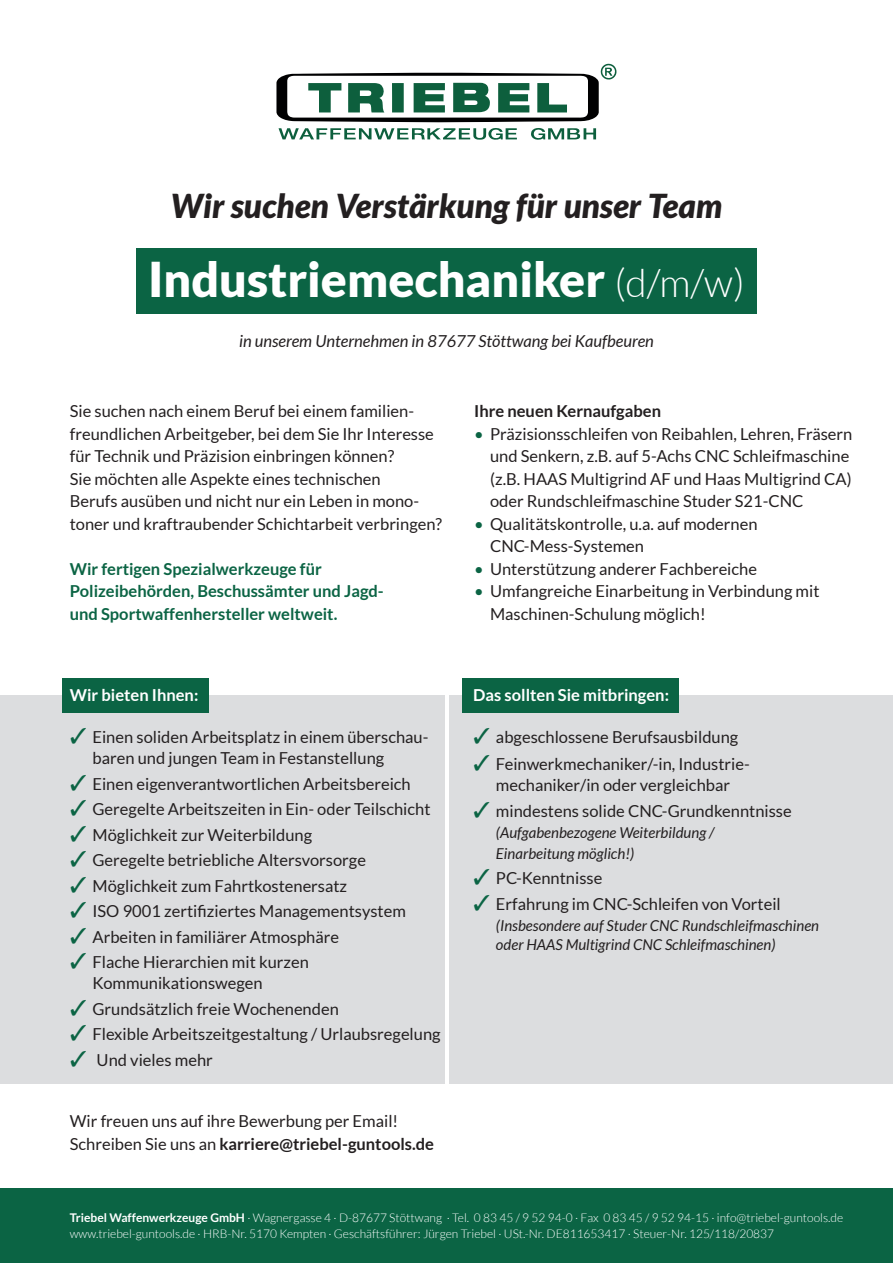
<style>
.page{position:relative;width:893px;height:1263px;background:#fff}
.page>*{position:absolute;margin:0;border:0;box-sizing:border-box;transform-origin:0 0}
.t1{font:900 48px "Lato";color:#fff}
.t2{font:italic 900 33px "Lato";color:#231f20}
.t3{font:16.5px/22.5px "Lato";color:#231f20}
.t4{font:700 16.5px/22.5px "Lato";color:#0b6444}
.t5{font:italic 16.5px "Lato";color:#231f20}
.t6{font:700 16.5px "Lato";color:#fff}
.t7{font:700 16.5px "Lato";color:#231f20}
.t8{font:italic 15px/21px "Lato";color:#231f20}
.t9{font:300 12px/16.5px "Lato";color:#fff}
.s1{font-weight:300;font-size:39px}
.s2{color:#0b6444}
.s3{font-weight:700}
</style>
<div class="page">
<div style="left:0;top:696px;width:444px;height:388px;background:#dcdddf"></div>
<div style="left:449px;top:696px;width:444px;height:388px;background:#dcdddf"></div>
<div style="left:63px;top:679px;width:146px;height:34px;background:#0b6444"></div>
<div style="left:136px;top:248px;width:621px;height:66px;background:#0b6444"></div>
<div style="left:0;top:1189px;width:893px;height:74px;background:#0b6444"></div>
<div style="left:462px;top:679px;width:217px;height:34px;background:#0b6444"></div>
<svg style="left:276px;top:64px;width:340px;height:58px"></svg>
<svg style="left:279px;top:128px;width:238px;height:12px"></svg>
<svg style="left:531px;top:128px;width:65px;height:12px"></svg>
<h2 class="t2" style="left:171px;top:186px;width:553px">Wir suchen Verstärkung für unser Team</h2>
<h1 class="t1" style="left:148px;top:251px;width:598px">Industriemechaniker <span class="s1">(d/m/w)</span></h1>
<p class="t5" style="left:239px;top:332px;width:416px">in unserem Unternehmen in 87677 Stöttwang bei Kaufbeuren</p>
<p class="t3" style="left:70px;top:400px;width:374px">Sie suchen nach einem Beruf bei einem familien&shy;freundlichen Arbeitgeber, bei dem Sie Ihr Interesse für Technik und Präzision einbringen können?<br>Sie möchten alle Aspekte eines technischen<br>Berufs ausüben und nicht nur ein Leben in mono&shy;toner und kraftraubender Schichtarbeit verbringen?</p>
<p class="t4" style="left:70px;top:557px;width:316px">Wir fertigen Spezialwerkzeuge für<br>Polizeibehörden, Beschussämter und Jagd&shy;und Sportwaffenhersteller weltweit.</p>
<p class="t6" style="left:70px;top:686px;width:130px">Wir bieten Ihnen:</p>
<p class="t3" style="left:93px;top:727px;width:337px;line-height:21px;text-indent:-23px"><span class="s2">✓</span> Einen soliden Arbeitsplatz in einem überschau&shy;baren und jungen Team in Festanstellung</p>
<p class="t3" style="left:70px;top:772px;width:342px"><span class="s2">✓</span> Einen eigenverantwortlichen Arbeitsbereich</p>
<p class="t3" style="left:70px;top:798px;width:362px"><span class="s2">✓</span> Geregelte Arbeitszeiten in Ein- oder Teilschicht</p>
<p class="t3" style="left:70px;top:823px;width:244px"><span class="s2">✓</span> Möglichkeit zur Weiterbildung</p>
<p class="t3" style="left:70px;top:849px;width:298px"><span class="s2">✓</span> Geregelte betriebliche Altersvorsorge</p>
<p class="t3" style="left:70px;top:874px;width:279px"><span class="s2">✓</span> Möglichkeit zum Fahrtkostenersatz</p>
<p class="t3" style="left:70px;top:900px;width:338px"><span class="s2">✓</span> ISO 9001 zertifiziertes Managementsystem</p>
<p class="t3" style="left:70px;top:925px;width:271px"><span class="s2">✓</span> Arbeiten in familiärer Atmosphäre</p>
<p class="t3" style="left:93px;top:952px;width:218px;line-height:21px;text-indent:-23px"><span class="s2">✓</span> Flache Hierarchien mit kurzen<br>Kommunikationswegen</p>
<p class="t3" style="left:70px;top:997px;width:271px"><span class="s2">✓</span> Grundsätzlich freie Wochenenden</p>
<p class="t3" style="left:70px;top:1023px;width:372px"><span class="s2">✓</span> Flexible Arbeitszeitgestaltung / Urlaubsregelung</p>
<p class="t3" style="left:70px;top:1048px;width:145px"><span class="s2">✓</span> Und vieles mehr</p>
<p class="t3" style="left:70px;top:1110px;width:366px">Wir freuen uns auf ihre Bewerbung per Email!<br>Schreiben Sie uns an <span class="s3">karriere@triebel-guntools.de</span></p>
<p class="t7" style="left:474px;top:402px;width:188px">Ihre neuen Kernaufgaben</p>
<p class="t3" style="left:490px;top:422px;width:364px;text-indent:-16px"><span class="s2">•</span> Präzisionsschleifen von Reibahlen, Lehren, Fräsern und Senkern, z.B. auf 5-Achs CNC Schleifmaschine (z.B. HAAS Multigrind AF und Haas Multigrind CA) oder Rundschleifmaschine Studer S21-CNC</p>
<p class="t3" style="left:490px;top:512px;width:269px;text-indent:-16px"><span class="s2">•</span> Qualitätskontrolle, u.a. auf modernen<br>CNC-Mess-Systemen</p>
<p class="t3" style="left:474px;top:557px;width:284px"><span class="s2">•</span> Unterstützung anderer Fachbereiche</p>
<p class="t3" style="left:490px;top:580px;width:331px;text-indent:-16px"><span class="s2">•</span> Umfangreiche Einarbeitung in Verbindung mit<br>Maschinen-Schulung möglich!</p>
<p class="t6" style="left:473px;top:686px;width:197px">Das sollten Sie mitbringen:</p>
<p class="t3" style="left:473px;top:726px;width:267px"><span class="s2">✓</span> abgeschlossene Berufsausbildung</p>
<p class="t3" style="left:473px;top:754px;width:278px;line-height:21px;text-align:center"><span class="s2">✓</span> Feinwerkmechaniker/-in, Industrie&shy;mechaniker/in oder vergleichbar</p>
<p class="t3" style="left:473px;top:799px;width:320px"><span class="s2">✓</span> mindestens solide CNC-Grundkenntnisse</p>
<p class="t8" style="left:496px;top:822px;width:220px">(Aufgabenbezogene Weiterbildung /<br>Einarbeitung möglich!)</p>
<p class="t3" style="left:473px;top:867px;width:131px"><span class="s2">✓</span> PC-Kenntnisse</p>
<p class="t3" style="left:473px;top:892px;width:309px"><span class="s2">✓</span> Erfahrung im CNC-Schleifen von Vorteil</p>
<p class="t8" style="left:496px;top:916px;width:325px;line-height:19.5px">(Insbesondere auf Studer CNC Rundschleifmaschinen oder HAAS Multigrind CNC Schleifmaschinen)</p>
<p class="t9" style="left:70px;top:1209px;width:775px"><span class="s3">Triebel Waffenwerkzeuge GmbH</span> · Wagnergasse 4 · D-87677 Stöttwang · Tel. 0 83 45 / 9 52 94-0 · Fax 0 83 45 / 9 52 94-15 · info@triebel-guntools.de www.triebel-guntools.de · HRB-Nr. 5170 Kempten · Geschäftsführer: Jürgen Triebel · USt.-Nr. DE811653417 · Steuer-Nr. 125/118/20837</p>
</div>
